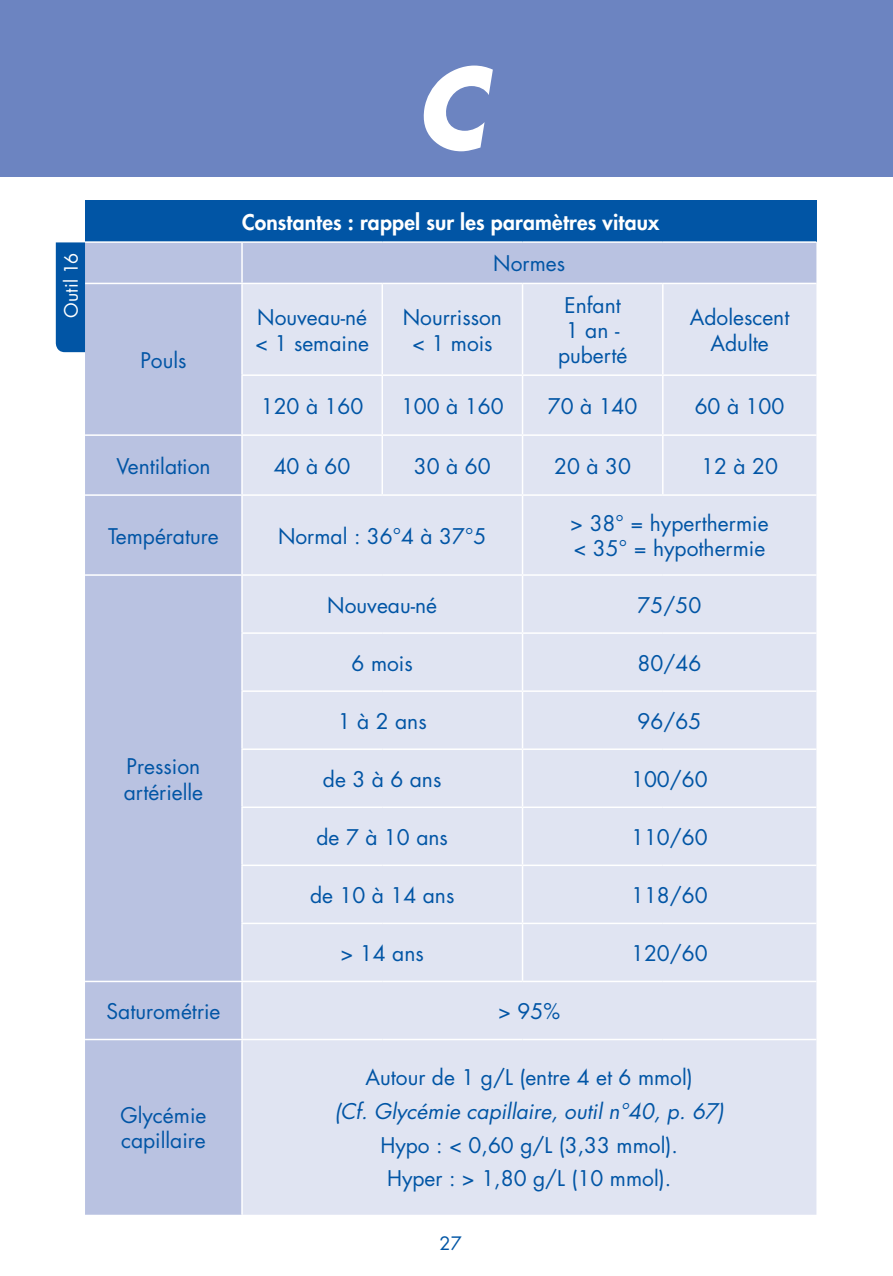
<style>
.page{position:relative;width:893px;height:1276px;background:#fff}
.page>*{position:absolute;margin:0;border:0;box-sizing:border-box;transform-origin:0 0}
.t1{font:italic 700 108px "Futura Std";color:#fff}
.t2{font:21px/25.2px "Futura Std";color:#0155a5}
.t3{font:800 21px "Futura Std";letter-spacing:.01em;color:#fff}
.t4{font:italic 21px "Futura Std";color:#0155a5}
.t5{font:18px "Futura Std";letter-spacing:.01em;color:#fff}
.t6{font:18px "Futura Std";color:#0155a5}
</style>
<div class="page">
<svg style="left:824px;top:176px;width:69px;height:1px"></svg>
<div style="left:0;top:0;width:893px;height:176px;background:#6c84c1"></div>
<div style="left:85px;top:201px;width:731px;height:41px;background:#0155a5"></div>
<div style="left:85px;top:352px;width:156px;height:862px;background:#b9c2e1"></div>
<div style="left:243px;top:352px;width:573px;height:862px;background:#e0e4f2"></div>
<hr style="left:85px;top:241px;width:157px;height:2px;background:#fff">
<hr style="left:242px;top:241px;width:140px;height:2px;background:#fff">
<hr style="left:382px;top:241px;width:140px;height:2px;background:#fff">
<hr style="left:522px;top:241px;width:141px;height:2px;background:#fff">
<hr style="left:663px;top:241px;width:153px;height:2px;background:#fff">
<hr style="left:381px;top:284px;width:2px;height:90px;background:#fff">
<hr style="left:522px;top:284px;width:1px;height:90px;background:#fff">
<hr style="left:662px;top:284px;width:1px;height:90px;background:#fff">
<hr style="left:241px;top:374px;width:141px;height:2px;background:#fff">
<hr style="left:382px;top:374px;width:140px;height:2px;background:#fff">
<hr style="left:381px;top:376px;width:2px;height:58px;background:#fff">
<hr style="left:522px;top:374px;width:141px;height:2px;background:#fff">
<hr style="left:522px;top:376px;width:1px;height:58px;background:#fff">
<hr style="left:663px;top:374px;width:153px;height:2px;background:#fff">
<hr style="left:662px;top:376px;width:1px;height:58px;background:#fff">
<hr style="left:85px;top:434px;width:157px;height:2px;background:#fff">
<hr style="left:242px;top:434px;width:140px;height:2px;background:#fff">
<hr style="left:382px;top:434px;width:140px;height:2px;background:#fff">
<hr style="left:381px;top:436px;width:2px;height:58px;background:#fff">
<hr style="left:522px;top:434px;width:141px;height:2px;background:#fff">
<hr style="left:522px;top:436px;width:1px;height:58px;background:#fff">
<hr style="left:663px;top:434px;width:153px;height:2px;background:#fff">
<hr style="left:662px;top:436px;width:1px;height:58px;background:#fff">
<hr style="left:85px;top:494px;width:157px;height:2px;background:#fff">
<hr style="left:242px;top:494px;width:140px;height:2px;background:#fff">
<hr style="left:382px;top:494px;width:140px;height:2px;background:#fff">
<hr style="left:522px;top:494px;width:141px;height:2px;background:#fff">
<hr style="left:522px;top:496px;width:1px;height:78px;background:#fff">
<hr style="left:663px;top:494px;width:153px;height:2px;background:#fff">
<hr style="left:85px;top:574px;width:157px;height:2px;background:#fff">
<hr style="left:242px;top:574px;width:140px;height:2px;background:#fff">
<hr style="left:382px;top:574px;width:140px;height:2px;background:#fff">
<hr style="left:522px;top:574px;width:141px;height:2px;background:#fff">
<hr style="left:522px;top:576px;width:1px;height:56px;background:#fff">
<hr style="left:663px;top:574px;width:153px;height:2px;background:#fff">
<hr style="left:241px;top:632px;width:141px;height:2px;background:#fff">
<hr style="left:382px;top:632px;width:140px;height:2px;background:#fff">
<hr style="left:522px;top:632px;width:141px;height:2px;background:#fff">
<hr style="left:522px;top:634px;width:1px;height:56px;background:#fff">
<hr style="left:663px;top:632px;width:153px;height:2px;background:#fff">
<hr style="left:241px;top:690px;width:141px;height:2px;background:#fff">
<hr style="left:382px;top:690px;width:140px;height:2px;background:#fff">
<hr style="left:522px;top:690px;width:141px;height:2px;background:#fff">
<hr style="left:522px;top:692px;width:1px;height:56px;background:#fff">
<hr style="left:663px;top:690px;width:153px;height:2px;background:#fff">
<hr style="left:241px;top:748px;width:141px;height:2px;background:#fff">
<hr style="left:382px;top:748px;width:140px;height:2px;background:#fff">
<hr style="left:522px;top:748px;width:141px;height:2px;background:#fff">
<hr style="left:522px;top:750px;width:1px;height:56px;background:#fff">
<hr style="left:663px;top:748px;width:153px;height:2px;background:#fff">
<hr style="left:241px;top:806px;width:141px;height:2px;background:#fff">
<hr style="left:382px;top:806px;width:140px;height:2px;background:#fff">
<hr style="left:522px;top:806px;width:141px;height:2px;background:#fff">
<hr style="left:522px;top:808px;width:1px;height:56px;background:#fff">
<hr style="left:663px;top:806px;width:153px;height:2px;background:#fff">
<hr style="left:241px;top:864px;width:141px;height:2px;background:#fff">
<hr style="left:382px;top:864px;width:140px;height:2px;background:#fff">
<hr style="left:522px;top:864px;width:141px;height:2px;background:#fff">
<hr style="left:522px;top:866px;width:1px;height:56px;background:#fff">
<hr style="left:663px;top:864px;width:153px;height:2px;background:#fff">
<hr style="left:241px;top:922px;width:141px;height:2px;background:#fff">
<hr style="left:382px;top:922px;width:140px;height:2px;background:#fff">
<hr style="left:522px;top:922px;width:141px;height:2px;background:#fff">
<hr style="left:522px;top:924px;width:1px;height:56px;background:#fff">
<hr style="left:663px;top:922px;width:153px;height:2px;background:#fff">
<hr style="left:85px;top:980px;width:157px;height:2px;background:#fff">
<hr style="left:242px;top:980px;width:140px;height:2px;background:#fff">
<hr style="left:382px;top:980px;width:140px;height:2px;background:#fff">
<hr style="left:522px;top:980px;width:141px;height:2px;background:#fff">
<hr style="left:663px;top:980px;width:153px;height:2px;background:#fff">
<hr style="left:85px;top:1038px;width:157px;height:2px;background:#fff">
<hr style="left:242px;top:1038px;width:140px;height:2px;background:#fff">
<hr style="left:382px;top:1038px;width:140px;height:2px;background:#fff">
<hr style="left:522px;top:1038px;width:141px;height:2px;background:#fff">
<hr style="left:663px;top:1038px;width:153px;height:2px;background:#fff">
<svg style="left:56px;top:242px;width:760px;height:110px;background:#c2cde6"></svg>
<p class="t5" style="left:60px;top:318px;width:67px;rotate:-90deg">Outil 16</p>
<h1 class="t1" style="left:415px;top:37px;width:73px">C</h1>
<p class="t2" style="left:140px;top:348px;width:48px">Pouls</p>
<p class="t3" style="left:242px;top:209px;width:419px">Constantes : rappel sur les paramètres vitaux</p>
<p class="t2" style="left:493px;top:251px;width:73px">Normes</p>
<p class="t2" style="left:255px;top:305px;width:115px">Nouveau-né &lt; 1 semaine</p>
<p class="t2" style="left:403px;top:305px;width:101px;text-align:center">Nourrisson &lt; 1 mois</p>
<p class="t2" style="left:558px;top:293px;width:71px;text-align:center">Enfant<br>1 an - puberté</p>
<p class="t2" style="left:690px;top:305px;width:101px;text-align:center">Adolescent<br>Adulte</p>
<p class="t2" style="left:261px;top:394px;width:104px">120 à 160</p>
<p class="t2" style="left:401px;top:394px;width:104px">100 à 160</p>
<p class="t2" style="left:548px;top:394px;width:91px">70 à 140</p>
<p class="t2" style="left:695px;top:394px;width:91px">60 à 100</p>
<p class="t2" style="left:116px;top:454px;width:96px">Ventilation</p>
<p class="t2" style="left:274px;top:454px;width:78px">40 à 60</p>
<p class="t2" style="left:414px;top:454px;width:78px">30 à 60</p>
<p class="t2" style="left:554px;top:454px;width:78px">20 à 30</p>
<p class="t2" style="left:701px;top:454px;width:78px">12 à 20</p>
<p class="t2" style="left:108px;top:523px;width:112px">Température</p>
<p class="t2" style="left:278px;top:523px;width:210px">Normal : 36°4 à 37°5</p>
<p class="t2" style="left:570px;top:511px;width:200px">&gt; 38° = hyperthermie &lt; 35° = hypothermie</p>
<p class="t2" style="left:124px;top:754px;width:81px">Pression artérielle</p>
<p class="t2" style="left:327px;top:592px;width:111px">Nouveau-né</p>
<p class="t2" style="left:638px;top:592px;width:65px">75/50</p>
<p class="t2" style="left:352px;top:651px;width:63px">6 mois</p>
<p class="t2" style="left:638px;top:651px;width:65px">80/46</p>
<p class="t2" style="left:338px;top:709px;width:90px">1 à 2 ans</p>
<p class="t2" style="left:638px;top:709px;width:65px">96/65</p>
<p class="t2" style="left:323px;top:767px;width:120px">de 3 à 6 ans</p>
<p class="t2" style="left:631px;top:767px;width:78px">100/60</p>
<p class="t2" style="left:316px;top:825px;width:133px">de 7 à 10 ans</p>
<p class="t2" style="left:631px;top:825px;width:78px">110/60</p>
<p class="t2" style="left:310px;top:883px;width:146px">de 10 à 14 ans</p>
<p class="t2" style="left:631px;top:883px;width:78px">118/60</p>
<p class="t2" style="left:341px;top:941px;width:85px">&gt; 14 ans</p>
<p class="t2" style="left:631px;top:941px;width:78px">120/60</p>
<p class="t2" style="left:106px;top:999px;width:115px">Saturométrie</p>
<p class="t2" style="left:498px;top:999px;width:64px">&gt; 95%</p>
<p class="t2" style="left:121px;top:1103px;width:87px">Glycémie capillaire</p>
<p class="t2" style="left:365px;top:1065px;width:329px">Autour de 1 g/L (entre 4 et 6 mmol)</p>
<p class="t4" style="left:334px;top:1098px;width:391px">(Cf. Glycémie capillaire, outil n°40, p. 67)</p>
<p class="t2" style="left:380px;top:1128px;width:299px;line-height:33.6px;text-align:center">Hypo : &lt; 0,60 g/L (3,33 mmol).<br>Hyper : &gt; 1,80 g/L (10 mmol).</p>
<p class="t6" style="left:440px;top:1232px;width:24px">27</p>
</div>
